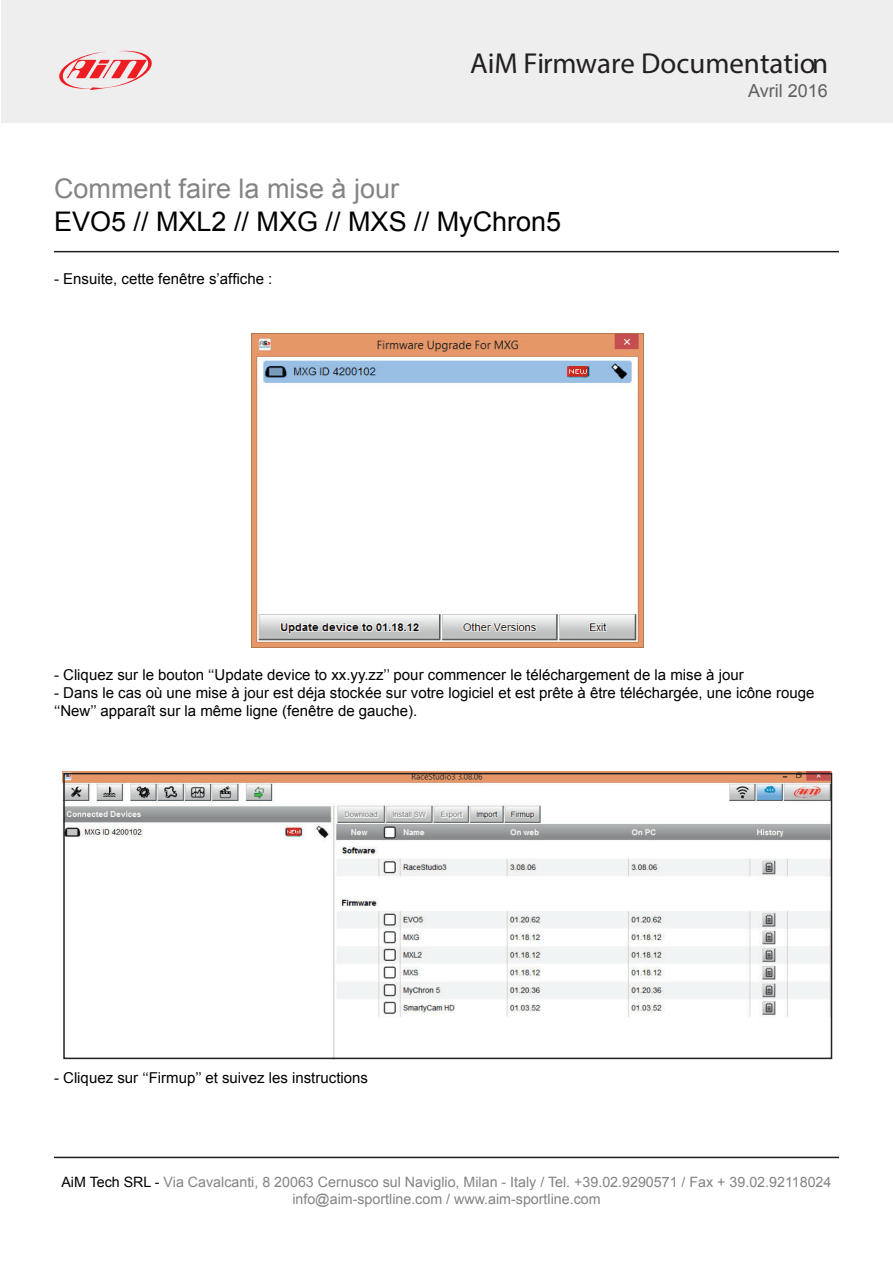
<style>
.page{position:relative;width:893px;height:1263px;background:#fff}
.page>*{position:absolute;margin:0;border:0;box-sizing:border-box;transform-origin:0 0}
.t1{font:28.95px "Myriad Pro";color:#231f20}
.t2{font:27px "Arial";color:#000}
.t3{font:27px "Arial";color:#858485}
.t4{font:18px "Arial";color:#616061}
.t5{font:15px/18px "Arial";color:#000}
.t6{font:14.25px "Arial";color:#848383}
.s1{color:#000}
</style>
<div class="page">
<img style="left:252px;top:333px;width:391px;height:315px">
<img style="left:63px;top:771px;width:768px;height:285px">
<div style="left:1px;top:0;width:891px;height:122px;background:#eeeeef"></div>
<svg style="left:59px;top:50px;width:93px;height:40px"></svg>
<hr style="left:54px;top:251px;width:785px;height:1px;background:#231f20">
<hr style="left:54px;top:1157px;width:785px;height:1px;background:#231f20">
<div style="left:63px;top:773px;width:769px;height:286px;border:2px solid #231f20"></div>
<h1 class="t1" style="left:470px;top:46px;width:360px">AiM Firmware Documentation</h1>
<p class="t4" style="left:748px;top:79px;width:81px">Avril 2016</p>
<p class="t3" style="left:54px;top:171px;width:347px">Comment faire la mise à jour</p>
<p class="t2" style="left:54px;top:203px;width:509px">EVO5 // MXL2 // MXG // MXS // MyChron5</p>
<p class="t5" style="left:54px;top:270px;width:220px">- Ensuite, cette fenêtre s’affiche :</p>
<p class="t5" style="left:54px;top:666px;width:691px">- Cliquez sur le bouton ‘‘Update device to xx.yy.zz’’ pour commencer le téléchargement de la mise à jour</p>
<p class="t5" style="left:54px;top:684px;width:762px">- Dans le cas où une mise à jour est déja stockée sur votre logiciel et est prête à être téléchargée, une icône rouge ‘‘New’’ apparaît sur la même ligne (fenêtre de gauche).</p>
<p class="t5" style="left:54px;top:1068px;width:315px">- Cliquez sur ‘‘Firmup’’ et suivez les instructions</p>
<p class="t6" style="left:61px;top:1172px;width:771px"><span class="s1">AiM Tech SRL -</span> Via Cavalcanti, 8 20063 Cernusco sul Naviglio, Milan - Italy / Tel. +39.02.9290571 / Fax + 39.02.92118024</p>
<p class="t6" style="left:292px;top:1189px;width:310px">info@aim-sportline.com / www.aim-sportline.com</p>
</div>
